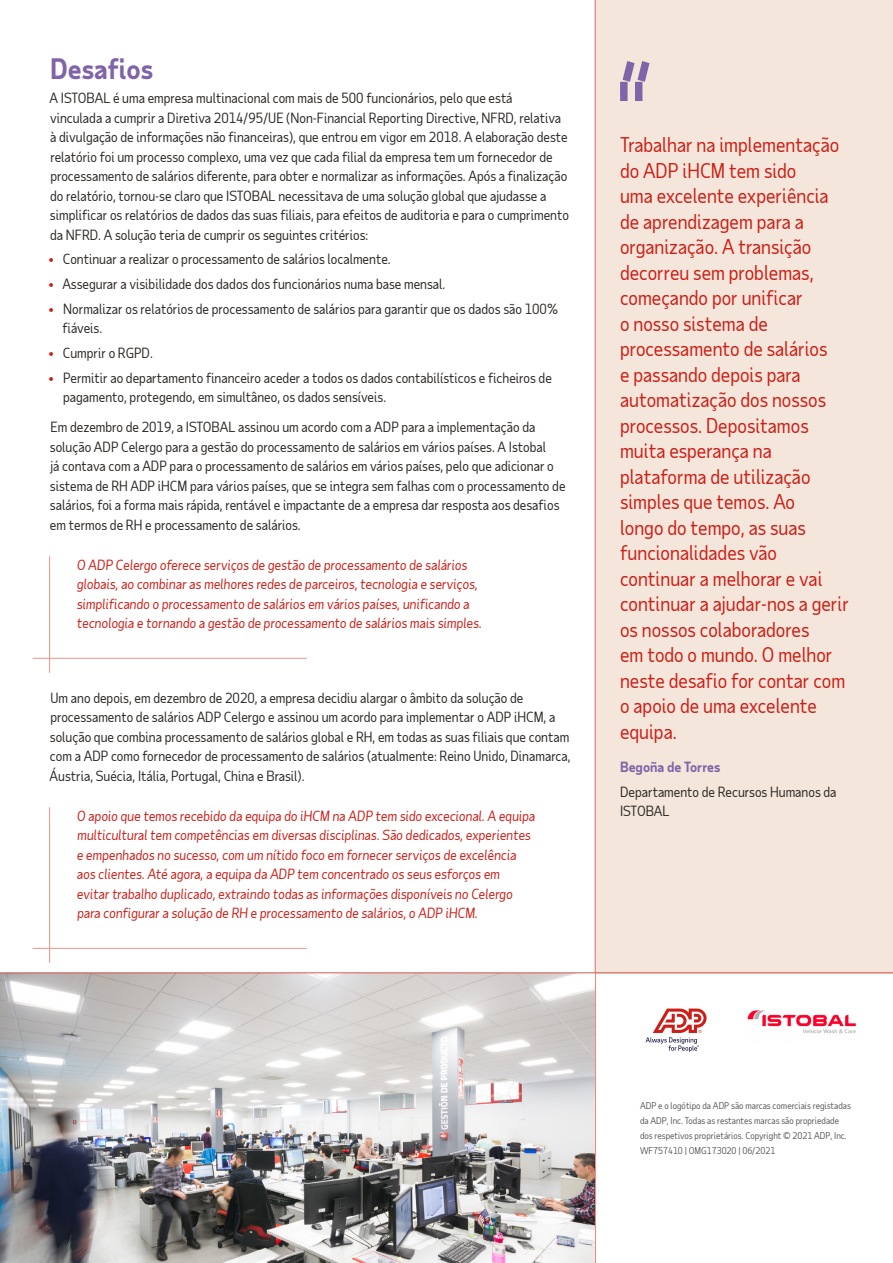
<style>
.page{position:relative;width:893px;height:1263px;background:#fff}
.page>*{position:absolute;margin:0;border:0;box-sizing:border-box;transform-origin:0 0}
.t1{font:700 27px "Taub Sans";color:#8064a9}
.t2{font:19.5px/25.5px "Taub Sans";color:#cd1d17}
.t3{font:13.5px/19.5px "Taub Sans";color:#2a2725}
.t4{font:italic 13.5px/19.5px "Taub Sans";color:#cd1d17}
.t5{font:700 13.5px "Taub Sans";color:#8064a9}
.t6{font:9px/15px "Taub Sans";color:#59585c}
.s1{color:#cd1d17}
</style>
<div class="page">
<hr style="left:595px;top:0;width:1px;height:1263px;background:#cd1d17">
<div style="left:596px;top:0;width:297px;height:973px;background:#f4e6da"></div>
<svg style="left:645px;top:1008px;width:62px;height:44px"></svg>
<img style="left:0;top:973px;width:595px;height:290px">
<hr style="left:596px;top:972px;width:297px;height:1px;background:#cd1d17">
<hr style="left:49px;top:556px;width:1px;height:117px;background:#ed9290">
<hr style="left:33px;top:658px;width:274px;height:1px;background:#ed9290">
<hr style="left:49px;top:807px;width:1px;height:156px;background:#ed9290">
<hr style="left:33px;top:948px;width:274px;height:1px;background:#ed9290">
<svg style="left:620px;top:61px;width:29px;height:40px"></svg>
<img style="left:747px;top:1011px;width:109px;height:23px">
<hr style="left:0;top:972px;width:595px;height:1px;background:#cd1d17">
<h1 class="t1" style="left:50px;top:52px;width:105px">Desafios</h1>
<p class="t3" style="left:50px;top:88px;width:521px">A ISTOBAL é uma empresa multinacional com mais de 500 funcionários, pelo que está<br>vinculada a cumprir a Diretiva 2014/95/UE (Non-Financial Reporting Directive, NFRD, relativa à divulgação de informações não financeiras), que entrou em vigor em 2018. A elaboração deste relatório foi um processo complexo, uma vez que cada filial da empresa tem um fornecedor de processamento de salários diferente, para obter e normalizar as informações. Após a finalização do relatório, tornou-se claro que ISTOBAL necessitava de uma solução global que ajudasse a simplificar os relatórios de dados das suas filiais, para efeitos de auditoria e para o cumprimento da NFRD. A solução teria de cumprir os seguintes critérios:</p>
<p class="t3" style="left:49px;top:249px;width:343px"><span class="s1">•</span> Continuar a realizar o processamento de salários localmente.</p>
<p class="t3" style="left:49px;top:274px;width:398px"><span class="s1">•</span> Assegurar a visibilidade dos dados dos funcionários numa base mensal.</p>
<p class="t3" style="left:63px;top:299px;width:497px;text-indent:-14px"><span class="s1">•</span> Normalizar os relatórios de processamento de salários para garantir que os dados são 100% fiáveis.</p>
<p class="t3" style="left:49px;top:343px;width:106px"><span class="s1">•</span> Cumprir o RGPD.</p>
<p class="t3" style="left:63px;top:368px;width:490px;text-indent:-14px"><span class="s1">•</span> Permitir ao departamento financeiro aceder a todos os dados contabilísticos e ficheiros de pagamento, protegendo, em simultâneo, os dados sensíveis.</p>
<p class="t3" style="left:50px;top:417px;width:517px">Em dezembro de 2019, a ISTOBAL assinou um acordo com a ADP para a implementação da solução ADP Celergo para a gestão do processamento de salários em vários países. A Istobal<br>já contava com a ADP para o processamento de salários em vários países, pelo que adicionar o sistema de RH ADP iHCM para vários países, que se integra sem falhas com o processamento de salários, foi a forma mais rápida, rentável e impactante de a empresa dar resposta aos desafios em termos de RH e processamento de salários.</p>
<p class="t4" style="left:77px;top:554px;width:406px">O ADP Celergo oferece serviços de gestão de processamento de salários globais, ao combinar as melhores redes de parceiros, tecnologia e serviços, simplificando o processamento de salários em vários países, unificando a tecnologia e tornando a gestão de processamento de salários mais simples.</p>
<p class="t3" style="left:50px;top:688px;width:522px">Um ano depois, em dezembro de 2020, a empresa decidiu alargar o âmbito da solução de processamento de salários ADP Celergo e assinou um acordo para implementar o ADP iHCM, a solução que combina processamento de salários global e RH, em todas as suas filiais que contam com a ADP como fornecedor de processamento de salários (atualmente: Reino Unido, Dinamarca, Áustria, Suécia, Itália, Portugal, China e Brasil).</p>
<p class="t4" style="left:77px;top:805px;width:460px">O apoio que temos recebido da equipa do iHCM na ADP tem sido excecional. A equipa multicultural tem competências em diversas disciplinas. São dedicados, experientes e empenhados no sucesso, com um nítido foco em fornecer serviços de excelência aos clientes. Até agora, a equipa da ADP tem concentrado os seus esforços em evitar trabalho duplicado, extraindo todas as informações disponíveis no Celergo para configurar a solução de RH e processamento de salários, o ADP iHCM.</p>
<p class="t2" style="left:620px;top:132px;width:230px">Trabalhar na implementação do ADP iHCM tem sido<br>uma excelente experiência de aprendizagem para a organização. A transição decorreu sem problemas, começando por unificar<br>o nosso sistema de processamento de salários<br>e passando depois para automatização dos nossos processos. Depositamos muita esperança na plataforma de utilização simples que temos. Ao<br>longo do tempo, as suas funcionalidades vão continuar a melhorar e vai continuar a ajudar-nos a gerir os nossos colaboradores<br>em todo o mundo. O melhor neste desafio for contar com o apoio de uma excelente equipa.</p>
<p class="t5" style="left:620px;top:758px;width:102px">Begoña de Torres</p>
<p class="t3" style="left:620px;top:781px;width:218px">Departamento de Recursos Humanos da<br>ISTOBAL</p>
<p class="t6" style="left:640px;top:1097px;width:212px">ADP e o logótipo da ADP são marcas comerciais registadas da ADP, Inc. Todas as restantes marcas são propriedade dos respetivos proprietários. Copyright © 2021 ADP, Inc.<br>WF757410 | OMG173020 | 06/2021</p>
</div>
